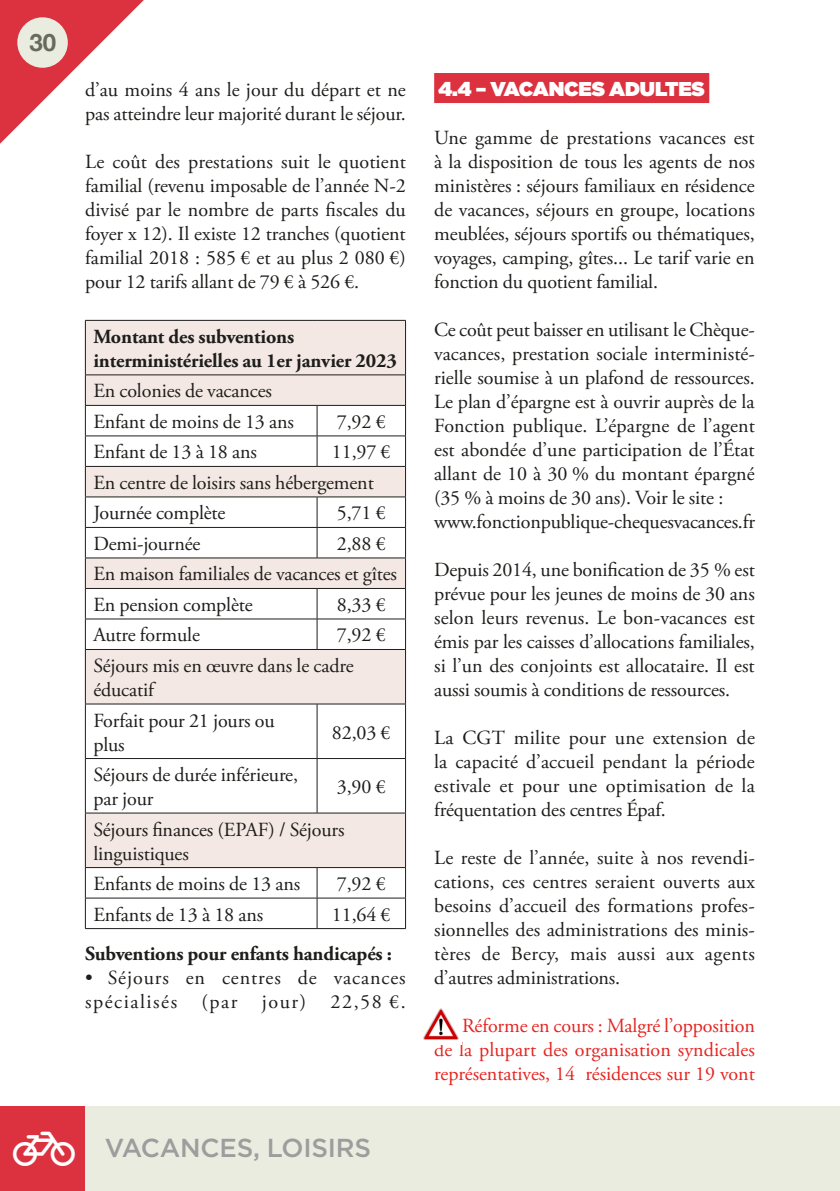
<style>
.page{position:relative;width:840px;height:1191px;background:#fff}
.page>*{position:absolute;margin:0;border:0;box-sizing:border-box;transform-origin:0 0}
.t1{font:500 26px "Gotham";letter-spacing:-.01em;color:#9d9d9d}
.t2{font:700 24px "Helvetica Neue";color:#68695f}
.t3{font:20px/24px "Adobe Garamond Pro";letter-spacing:-.005em;color:#1d1d1b;text-align:justify}
.t4{font:20px/24px "Adobe Garamond Pro";letter-spacing:-.005em;color:#e52420;text-align:justify}
.t5{font:700 20px "Adobe Garamond Pro";letter-spacing:-.005em;color:#1d1d1b}
.t6{font:20px/24px "Adobe Garamond Pro";letter-spacing:.045em;color:#1d1d1b}
.TITRE_NV1{font:900 20px "Gotham";letter-spacing:-.01em;color:#fff}
</style>
<div class="page">
<svg style="left:0;top:0;width:144px;height:144px"></svg>
<div style="left:0;top:1106px;width:839px;height:85px;background:#ebece0"></div>
<div style="left:0;top:1106px;width:85px;height:85px;background:#dc3240"></div>
<div style="left:17px;top:17px;width:51px;height:51px;background:#ebece0;border-radius:50%"></div>
<svg style="left:86px;top:321px;width:319px;height:546px"></svg>
<hr style="left:85px;top:320px;width:232px;height:1px;background:#1d1d1b">
<hr style="left:85px;top:321px;width:1px;height:54px;background:#1d1d1b">
<hr style="left:317px;top:320px;width:88px;height:1px;background:#1d1d1b">
<hr style="left:405px;top:321px;width:1px;height:54px;background:#1d1d1b">
<hr style="left:85px;top:374px;width:232px;height:1px;background:#1d1d1b">
<hr style="left:85px;top:375px;width:1px;height:30px;background:#1d1d1b">
<hr style="left:317px;top:374px;width:88px;height:1px;background:#1d1d1b">
<hr style="left:405px;top:375px;width:1px;height:30px;background:#1d1d1b">
<hr style="left:85px;top:405px;width:232px;height:1px;background:#1d1d1b">
<hr style="left:85px;top:406px;width:1px;height:30px;background:#1d1d1b">
<hr style="left:317px;top:405px;width:88px;height:1px;background:#1d1d1b">
<hr style="left:316px;top:406px;width:1px;height:30px;background:#1d1d1b">
<hr style="left:405px;top:406px;width:1px;height:30px;background:#1d1d1b">
<hr style="left:85px;top:435px;width:232px;height:1px;background:#1d1d1b">
<hr style="left:85px;top:436px;width:1px;height:30px;background:#1d1d1b">
<hr style="left:317px;top:435px;width:88px;height:1px;background:#1d1d1b">
<hr style="left:316px;top:436px;width:1px;height:30px;background:#1d1d1b">
<hr style="left:405px;top:436px;width:1px;height:30px;background:#1d1d1b">
<hr style="left:85px;top:466px;width:232px;height:1px;background:#1d1d1b">
<hr style="left:85px;top:466px;width:1px;height:30px;background:#1d1d1b">
<hr style="left:317px;top:466px;width:88px;height:1px;background:#1d1d1b">
<hr style="left:405px;top:466px;width:1px;height:30px;background:#1d1d1b">
<hr style="left:85px;top:496px;width:232px;height:1px;background:#1d1d1b">
<hr style="left:85px;top:497px;width:1px;height:30px;background:#1d1d1b">
<hr style="left:317px;top:496px;width:88px;height:1px;background:#1d1d1b">
<hr style="left:316px;top:497px;width:1px;height:30px;background:#1d1d1b">
<hr style="left:405px;top:497px;width:1px;height:30px;background:#1d1d1b">
<hr style="left:85px;top:527px;width:232px;height:1px;background:#1d1d1b">
<hr style="left:85px;top:527px;width:1px;height:30px;background:#1d1d1b">
<hr style="left:317px;top:527px;width:88px;height:1px;background:#1d1d1b">
<hr style="left:316px;top:527px;width:1px;height:30px;background:#1d1d1b">
<hr style="left:405px;top:527px;width:1px;height:30px;background:#1d1d1b">
<hr style="left:85px;top:557px;width:232px;height:1px;background:#1d1d1b">
<hr style="left:85px;top:558px;width:1px;height:30px;background:#1d1d1b">
<hr style="left:317px;top:557px;width:88px;height:1px;background:#1d1d1b">
<hr style="left:405px;top:558px;width:1px;height:30px;background:#1d1d1b">
<hr style="left:85px;top:588px;width:232px;height:1px;background:#1d1d1b">
<hr style="left:85px;top:588px;width:1px;height:30px;background:#1d1d1b">
<hr style="left:317px;top:588px;width:88px;height:1px;background:#1d1d1b">
<hr style="left:316px;top:588px;width:1px;height:30px;background:#1d1d1b">
<hr style="left:405px;top:588px;width:1px;height:30px;background:#1d1d1b">
<hr style="left:85px;top:618px;width:232px;height:1px;background:#1d1d1b">
<hr style="left:85px;top:619px;width:1px;height:30px;background:#1d1d1b">
<hr style="left:317px;top:618px;width:88px;height:1px;background:#1d1d1b">
<hr style="left:316px;top:619px;width:1px;height:30px;background:#1d1d1b">
<hr style="left:405px;top:619px;width:1px;height:30px;background:#1d1d1b">
<hr style="left:85px;top:649px;width:232px;height:1px;background:#1d1d1b">
<hr style="left:85px;top:649px;width:1px;height:54px;background:#1d1d1b">
<hr style="left:317px;top:649px;width:88px;height:1px;background:#1d1d1b">
<hr style="left:405px;top:649px;width:1px;height:54px;background:#1d1d1b">
<hr style="left:85px;top:703px;width:232px;height:1px;background:#1d1d1b">
<hr style="left:85px;top:704px;width:1px;height:54px;background:#1d1d1b">
<hr style="left:317px;top:703px;width:88px;height:1px;background:#1d1d1b">
<hr style="left:316px;top:704px;width:1px;height:54px;background:#1d1d1b">
<hr style="left:405px;top:704px;width:1px;height:54px;background:#1d1d1b">
<hr style="left:85px;top:758px;width:232px;height:1px;background:#1d1d1b">
<hr style="left:85px;top:758px;width:1px;height:54px;background:#1d1d1b">
<hr style="left:317px;top:758px;width:88px;height:1px;background:#1d1d1b">
<hr style="left:316px;top:758px;width:1px;height:54px;background:#1d1d1b">
<hr style="left:405px;top:758px;width:1px;height:54px;background:#1d1d1b">
<hr style="left:85px;top:812px;width:232px;height:1px;background:#1d1d1b">
<hr style="left:85px;top:813px;width:1px;height:54px;background:#1d1d1b">
<hr style="left:317px;top:812px;width:88px;height:1px;background:#1d1d1b">
<hr style="left:405px;top:813px;width:1px;height:54px;background:#1d1d1b">
<hr style="left:85px;top:867px;width:232px;height:1px;background:#1d1d1b">
<hr style="left:85px;top:867px;width:1px;height:30px;background:#1d1d1b">
<hr style="left:317px;top:867px;width:88px;height:1px;background:#1d1d1b">
<hr style="left:316px;top:867px;width:1px;height:30px;background:#1d1d1b">
<hr style="left:405px;top:867px;width:1px;height:30px;background:#1d1d1b">
<hr style="left:85px;top:897px;width:232px;height:1px;background:#1d1d1b">
<hr style="left:85px;top:898px;width:1px;height:30px;background:#1d1d1b">
<hr style="left:317px;top:897px;width:88px;height:1px;background:#1d1d1b">
<hr style="left:316px;top:898px;width:1px;height:30px;background:#1d1d1b">
<hr style="left:405px;top:898px;width:1px;height:30px;background:#1d1d1b">
<hr style="left:85px;top:928px;width:232px;height:1px;background:#1d1d1b">
<hr style="left:317px;top:928px;width:88px;height:1px;background:#1d1d1b">
<div style="left:434px;top:73px;width:275px;height:30px;background:#dc3240"></div>
<img style="left:423px;top:1008px;width:36px;height:32px">
<p class="t2" style="left:30px;top:23px;width:28px">30</p>
<p class="t3" style="left:85px;top:78px;width:322px">d’au moins 4 ans le jour du départ et ne pas atteindre leur majorité durant le séjour.</p>
<p class="t3" style="left:85px;top:150px;width:322px">Le coût des prestations suit le quotient familial (revenu imposable de l’année N-2 divisé par le nombre de parts fiscales du foyer x 12). Il existe 12 tranches (quotient familial 2018 : 585 € et au plus 2 080 €) pour 12 tarifs allant de 79 € à 526 €.</p>
<p class="t5" style="left:93px;top:325px;width:202px">Montant des subventions</p>
<p class="t5" style="left:93px;top:349px;width:305px">interministérielles au 1er janvier 2023</p>
<p class="t3" style="left:93px;top:380px;width:180px">En colonies de vacances</p>
<p class="t3" style="left:93px;top:410px;width:202px">Enfant de moins de 13 ans</p>
<p class="t3" style="left:337px;top:410px;width:50px">7,92 €</p>
<p class="t3" style="left:93px;top:441px;width:165px">Enfant de 13 à 18 ans</p>
<p class="t3" style="left:332px;top:441px;width:60px">11,97 €</p>
<p class="t3" style="left:93px;top:471px;width:282px">En centre de loisirs sans hébergement</p>
<p class="t3" style="left:93px;top:502px;width:134px">Journée complète</p>
<p class="t3" style="left:337px;top:502px;width:50px">5,71 €</p>
<p class="t3" style="left:93px;top:532px;width:109px">Demi-journée</p>
<p class="t3" style="left:337px;top:532px;width:50px">2,88 €</p>
<p class="t3" style="left:93px;top:563px;width:305px">En maison familiales de vacances et gîtes</p>
<p class="t3" style="left:93px;top:593px;width:161px">En pension complète</p>
<p class="t3" style="left:337px;top:593px;width:50px">8,33 €</p>
<p class="t3" style="left:93px;top:624px;width:108px">Autre formule</p>
<p class="t3" style="left:337px;top:624px;width:50px">7,92 €</p>
<p class="t3" style="left:93px;top:654px;width:261px">Séjours mis en œuvre dans le cadre éducatif</p>
<p class="t3" style="left:93px;top:709px;width:183px">Forfait pour 21 jours ou plus</p>
<p class="t3" style="left:332px;top:721px;width:60px">82,03 €</p>
<p class="t3" style="left:93px;top:763px;width:206px">Séjours de durée inférieure, par jour</p>
<p class="t3" style="left:337px;top:775px;width:50px">3,90 €</p>
<p class="t3" style="left:93px;top:818px;width:252px">Séjours finances (EPAF) / Séjours linguistiques</p>
<p class="t3" style="left:93px;top:872px;width:208px">Enfants de moins de 13 ans</p>
<p class="t3" style="left:337px;top:872px;width:50px">7,92 €</p>
<p class="t3" style="left:93px;top:903px;width:171px">Enfants de 13 à 18 ans</p>
<p class="t3" style="left:332px;top:903px;width:60px">11,64 €</p>
<p class="t5" style="left:85px;top:942px;width:308px">Subventions pour enfants handicapés :</p>
<p class="t6" style="left:85px;top:966px;width:322px">• Séjours en centres de vacances spécialisés (par jour) 22,58 €.</p>
<h1 class="t1" style="left:105px;top:1130px;width:267px">VACANCES, LOISIRS</h1>
<p class="TITRE_NV1" style="left:438px;top:75px;width:268px">4.4 – VACANCES ADULTES</p>
<p class="t3" style="left:434px;top:126px;width:322px">Une gamme de prestations vacances est à la disposition de tous les agents de nos ministères : séjours familiaux en résidence de vacances, séjours en groupe, locations meublées, séjours sportifs ou thématiques, voyages, camping, gîtes... Le tarif varie en fonction du quotient familial.</p>
<p class="t3" style="left:434px;top:318px;width:322px">Ce coût peut baisser en utilisant le Chèque&shy;vacances, prestation sociale interministé&shy;rielle soumise à un plafond de ressources.<br>Le plan d’épargne est à ouvrir auprès de la Fonction publique. L’épargne de l’agent est abondée d’une participation de l’État allant de 10 à 30 % du montant épargné (35 % à moins de 30 ans). Voir le site :</p>
<p class="t3" style="left:434px;top:510px;width:322px">www.fonctionpublique-chequesvacances.fr</p>
<p class="t3" style="left:434px;top:558px;width:322px">Depuis 2014, une bonification de 35 % est prévue pour les jeunes de moins de 30 ans selon leurs revenus. Le bon-vacances est émis par les caisses d’allocations familiales, si l’un des conjoints est allocataire. Il est aussi soumis à conditions de ressources.</p>
<p class="t3" style="left:434px;top:726px;width:322px">La CGT milite pour une extension de la capacité d’accueil pendant la période estivale et pour une optimisation de la fréquentation des centres Épaf.</p>
<p class="t3" style="left:434px;top:846px;width:322px">Le reste de l’année, suite à nos revendi&shy;cations, ces centres seraient ouverts aux besoins d’accueil des formations profes&shy;sionnelles des administrations des minis&shy;tères de Bercy, mais aussi aux agents d’autres administrations.</p>
<p class="t4" style="left:434px;top:1014px;width:322px;text-indent:28px">Réforme en cours : Malgré l’opposition de la plupart des organisation syndicales représentatives, 14 résidences sur 19 vont</p>
</div>
